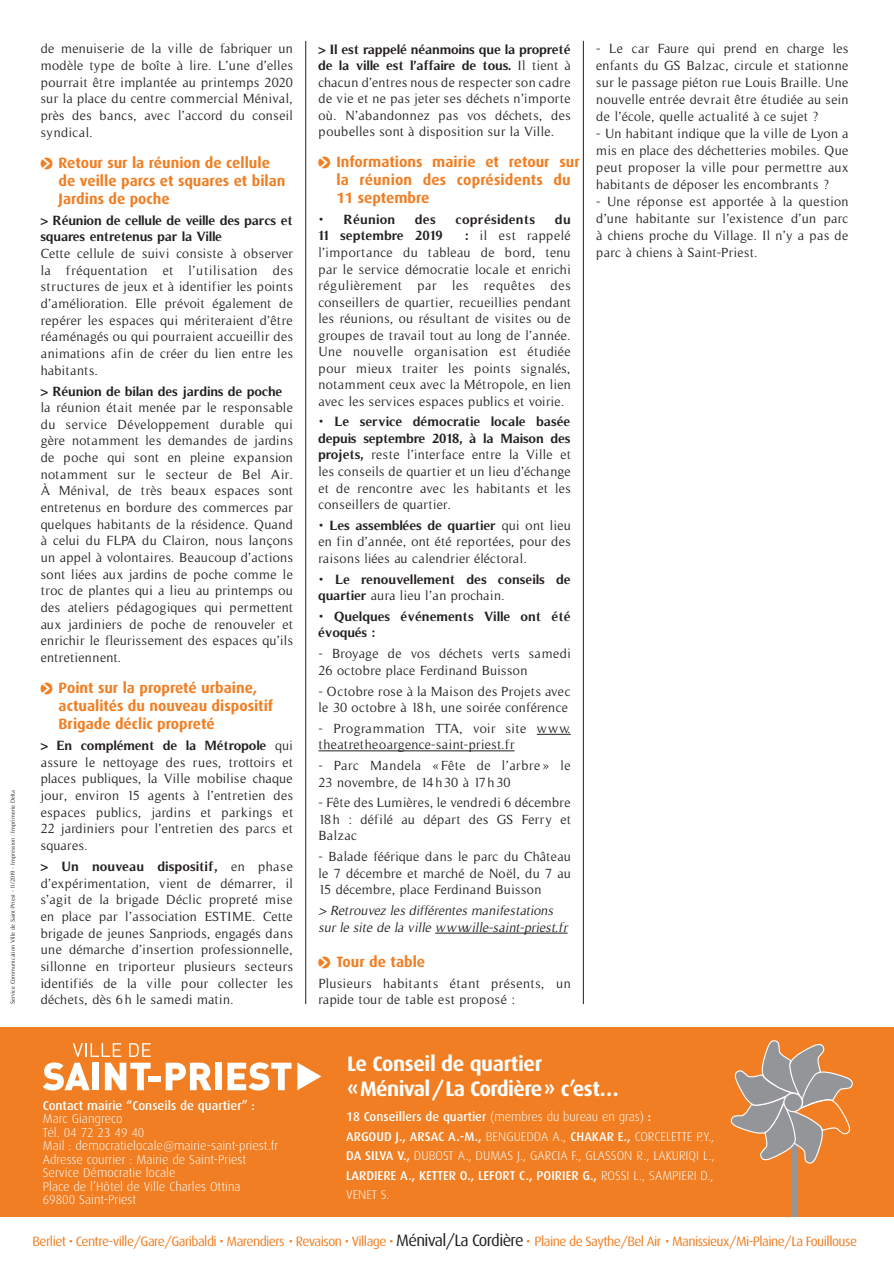
<style>
.page{position:relative;width:894px;height:1266px;background:#fff}
.page>*{position:absolute;margin:0;border:0;box-sizing:border-box;transform-origin:0 0}
.t1{font:700 21px/25.2px "Dax";letter-spacing:-.03em;color:#fff}
.t2{font:700 15px/18.1px "Dax";color:#f17e22}
.t3{font:13.5px/16.6px "Timeless";letter-spacing:.025em;color:#231f20;text-align:justify}
.t4{font:700 13.5px/16.5px "Timeless";color:#231f20}
.t5{font:13.5px "Dax";letter-spacing:-.04em;color:#f17e22}
.t6{font:italic 13.5px/16.5px "Timeless";color:#231f20}
.t7{font:700 13.5px "Timeless";letter-spacing:.03em;color:#231f20}
.t8{font:300 12.75px/13.5px "Dax";color:#fff}
.t9{font:500 12.75px "Dax";color:#fff}
.t10{font:6px "Timeless";letter-spacing:.005em;color:#231f20}
.s1{font-family:"Pointers";font-weight:400}
.s2{font-weight:700}
.s3{font-weight:400}
.s4{font-size:16.5px;color:#231f20}
.s5{font-weight:500}
</style>
<div class="page">
<div style="left:0;top:1027px;width:894px;height:190px;background:#f17e22"></div>
<hr style="left:793px;top:1130px;width:4px;height:86px;background:#939598">
<svg style="left:730px;top:1040px;width:123px;height:125px"></svg>
<svg style="left:783px;top:1092px;width:20px;height:20px"></svg>
<div style="left:785px;top:1093px;width:17px;height:17px;background:#939598;border-radius:50%"></div>
<hr style="left:537px;top:734px;width:34px;height:1px;background:#231f20">
<hr style="left:318px;top:750px;width:197px;height:1px;background:#231f20">
<hr style="left:435px;top:932px;width:133px;height:1px;background:#231f20">
<svg style="left:43px;top:1062px;width:47px;height:28px"></svg>
<div style="left:93px;top:1062px;width:6px;height:28px;background:#fff"></div>
<svg style="left:105px;top:1062px;width:46px;height:28px"></svg>
<div style="left:148px;top:1075px;width:13px;height:6px;background:#fff"></div>
<svg style="left:166px;top:1062px;width:46px;height:28px"></svg>
<div style="left:215px;top:1062px;width:7px;height:28px;background:#fff"></div>
<svg style="left:227px;top:1062px;width:94px;height:28px"></svg>
<svg style="left:73px;top:1043px;width:48px;height:13px"></svg>
<svg style="left:129px;top:1043px;width:22px;height:13px"></svg>
<hr style="left:305px;top:41px;width:1px;height:963px;background:#231f20">
<hr style="left:583px;top:41px;width:1px;height:963px;background:#231f20">
<p class="t10" style="left:9px;top:1004px;width:216px;rotate:-90deg">Service Communication Ville de Saint-Priest - 11/2019 - Impression : Imprimerie Delta</p>
<p class="t3" style="left:41px;top:40px;width:254px">de menuiserie de la ville de fabriquer un modèle type de boîte à lire. L’une d’elles pourrait être implantée au printemps 2020 sur la place du centre commercial Ménival, près des bancs, avec l’accord du conseil syndical.</p>
<p class="t2" style="left:59px;top:153px;width:228px;text-indent:-18px"><span class="s1">O</span> Retour sur la réunion de cellule de veille parcs et squares et bilan<br>Jardins de poche</p>
<p class="t4" style="left:41px;top:212px;width:254px">&gt; Réunion de cellule de veille des parcs et squares entretenus par la Ville</p>
<p class="t3" style="left:41px;top:245px;width:254px">Cette cellule de suivi consiste à observer la fréquentation et l’utilisation des structures de jeux et à identifier les points d’amélioration. Elle prévoit également de repérer les espaces qui mériteraient d’être réaménagés ou qui pourraient accueillir des animations afin de créer du lien entre les habitants.</p>
<p class="t4" style="left:41px;top:382px;width:243px">&gt; Réunion de bilan des jardins de poche</p>
<p class="t3" style="left:41px;top:399px;width:254px">la réunion était menée par le responsable du service Développement durable qui gère notamment les demandes de jardins de poche qui sont en pleine expansion notamment sur le secteur de Bel Air.<br>À Ménival, de très beaux espaces sont entretenus en bordure des commerces par quelques habitants de la résidence. Quand à celui du FLPA du Clairon, nous lançons un appel à volontaires. Beaucoup d’actions sont liées aux jardins de poche comme le troc de plantes qui a lieu au printemps ou des ateliers pédagogiques qui permettent aux jardiniers de poche de renouveler et enrichir le fleurissement des espaces qu’ils entretiennent.</p>
<p class="t2" style="left:59px;top:678px;width:216px;text-indent:-18px"><span class="s1">O</span> Point sur la propreté urbaine, actualités du nouveau dispositif<br>Brigade déclic propreté</p>
<p class="t3" style="left:41px;top:737px;width:254px"><span class="s2">&gt; En complément de la Métropole</span> qui assure le nettoyage des rues, trottoirs et places publiques, la Ville mobilise chaque jour, environ 15 agents à l’entretien des espaces publics, jardins et parkings et 22 jardiniers pour l’entretien des parcs et squares.</p>
<p class="t3" style="left:41px;top:858px;width:254px"><span class="s2">&gt; Un nouveau dispositif,</span> en phase d’expérimentation, vient de démarrer, il s’agit de la brigade Déclic propreté mise en place par l’association ESTIME. Cette brigade de jeunes Sanpriods, engagés dans une démarche d’insertion professionnelle, sillonne en triporteur plusieurs secteurs identifiés de la ville pour collecter les déchets, dès 6h le samedi matin.</p>
<p class="t3" style="left:318px;top:41px;width:254px"><span class="s2">&gt; Il est rappelé néanmoins que la propreté de la ville est l’affaire de tous.</span> Il tient à chacun d’entres nous de respecter son cadre de vie et ne pas jeter ses déchets n’importe où. N’abandonnez pas vos déchets, des poubelles sont à disposition sur la Ville.</p>
<p class="t2" style="left:336px;top:153px;width:245px;text-indent:-18px"><span class="s1">O</span> Informations mairie et retour sur la réunion des coprésidents du<br>11 septembre</p>
<p class="t7" style="left:318px;top:211px;width:78px"><span class="s3">•</span> Réunion</p>
<p class="t4" style="left:415px;top:211px;width:22px">des</p>
<p class="t7" style="left:456px;top:211px;width:81px">coprésidents</p>
<p class="t4" style="left:555px;top:211px;width:17px">du</p>
<p class="t4" style="left:318px;top:227px;width:126px">11 septembre 2019</p>
<p class="t3" style="left:318px;top:228px;width:254px;text-indent:147px"><span class="s2">:</span> il est rappelé l’importance du tableau de bord, tenu par le service démocratie locale et enrichi régulièrement par les requêtes des conseillers de quartier, recueillies pendant les réunions, ou résultant de visites ou de groupes de travail tout au long de l’année.<br>Une nouvelle organisation est étudiée pour mieux traiter les points signalés, notamment ceux avec la Métropole, en lien avec les services espaces publics et voirie.</p>
<p class="t3" style="left:318px;top:413px;width:254px">• <span class="s2">Le service démocratie locale basée depuis septembre 2018, à la Maison des projets,</span> reste l’interface entre la Ville et les conseils de quartier et un lieu d’échange et de rencontre avec les habitants et les conseillers de quartier.</p>
<p class="t3" style="left:318px;top:517px;width:254px">• <span class="s2">Les assemblées de quartier</span> qui ont lieu en fin d’année, ont été reportées, pour des raisons liées au calendrier éléctoral.</p>
<p class="t4" style="left:318px;top:570px;width:254px"><span class="s3">•</span> Le renouvellement des conseils de quartier <span class="s3">aura lieu l’an prochain.</span></p>
<p class="t4" style="left:318px;top:608px;width:254px"><span class="s3">•</span> Quelques événements Ville ont été évoqués :</p>
<p class="t3" style="left:318px;top:645px;width:254px">- Broyage de vos déchets verts samedi<br>26 octobre place Ferdinand Buisson</p>
<p class="t3" style="left:318px;top:682px;width:254px">- Octobre rose à la Maison des Projets avec le 30 octobre à 18h, une soirée conférence</p>
<p class="t3" style="left:318px;top:720px;width:254px">- Programmation TTA, voir site www. theatretheoargence-saint-priest.fr</p>
<p class="t3" style="left:318px;top:757px;width:254px">- Parc Mandela « Fête de l’arbre » le<br>23 novembre, de 14h30 à 17h30</p>
<p class="t3" style="left:318px;top:794px;width:254px">- Fête des Lumières, le vendredi 6 décembre 18h : défilé au départ des GS Ferry et Balzac</p>
<p class="t3" style="left:318px;top:848px;width:254px">- Balade féérique dans le parc du Château le 7 décembre et marché de Noël, du 7 au 15 décembre, place Ferdinand Buisson</p>
<p class="t6" style="left:318px;top:902px;width:253px">&gt; Retrouvez les différentes manifestations sur le site de la ville www.ville-saint-priest.fr</p>
<p class="t2" style="left:318px;top:952px;width:108px"><span class="s1">O</span> Tour de table</p>
<p class="t3" style="left:318px;top:974px;width:254px">Plusieurs habitants étant présents, un rapide tour de table est proposé :</p>
<p class="t3" style="left:596px;top:40px;width:254px">- Le car Faure qui prend en charge les enfants du GS Balzac, circule et stationne sur le passage piéton rue Louis Braille. Une nouvelle entrée devrait être étudiée au sein de l’école, quelle actualité à ce sujet ?</p>
<p class="t3" style="left:596px;top:125px;width:254px">- Un habitant indique que la ville de Lyon a mis en place des déchetteries mobiles. Que peut proposer la ville pour permettre aux habitants de déposer les encombrants ?</p>
<p class="t3" style="left:596px;top:193px;width:254px">- Une réponse est apportée à la question d’une habitante sur l’existence d’un parc à chiens proche du Village. Il n’y a pas de parc à chiens à Saint-Priest.</p>
<h1 class="t1" style="left:347px;top:1051px;width:273px">Le Conseil de quartier «Ménival/La Cordière» c’est…</h1>
<p class="t9" style="left:43px;top:1098px;width:214px">Contact mairie “Conseils de quartier” :</p>
<p class="t8" style="left:43px;top:1112px;width:237px">Marc Giangreco<br>Tél. 04 72 23 49 40<br>Mail : democratielocale@mairie-saint-priest.fr<br>Adresse courrier : Mairie de Saint-Priest<br>Service Démocratie locale<br>Place de l’Hôtel de Ville Charles Ottina<br>69800 Saint-Priest</p>
<p class="t5" style="left:33px;top:1233px;width:826px">Berliet • Centre-ville/Gare/Garibaldi • Marendiers • Revaison • Village • <span class="s4">Ménival/La Cordière</span> • Plaine de Saythe/Bel Air • Manissieux/Mi-Plaine/La Fouillouse</p>
<p class="t8" style="left:346px;top:1107px;width:370px;line-height:19.5px"><span class="s5">18 Conseillers de quartier</span> (membres du bureau en gras) <span class="s5">:<br>ARGOUD J., ARSAC A.-M.,</span> BENGUEDDA A., <span class="s5">CHAKAR E.,</span> CORCELETTE P.Y., <span class="s5">DA SILVA V.,</span> DUBOST A., DUMAS J., GARCIA F., GLASSON R., LAKURIQI L., <span class="s5">LARDIERE A., KETTER O., LEFORT C., POIRIER G.,</span> ROSSI L., SAMPIERI D., VENET S.</p>
</div>
